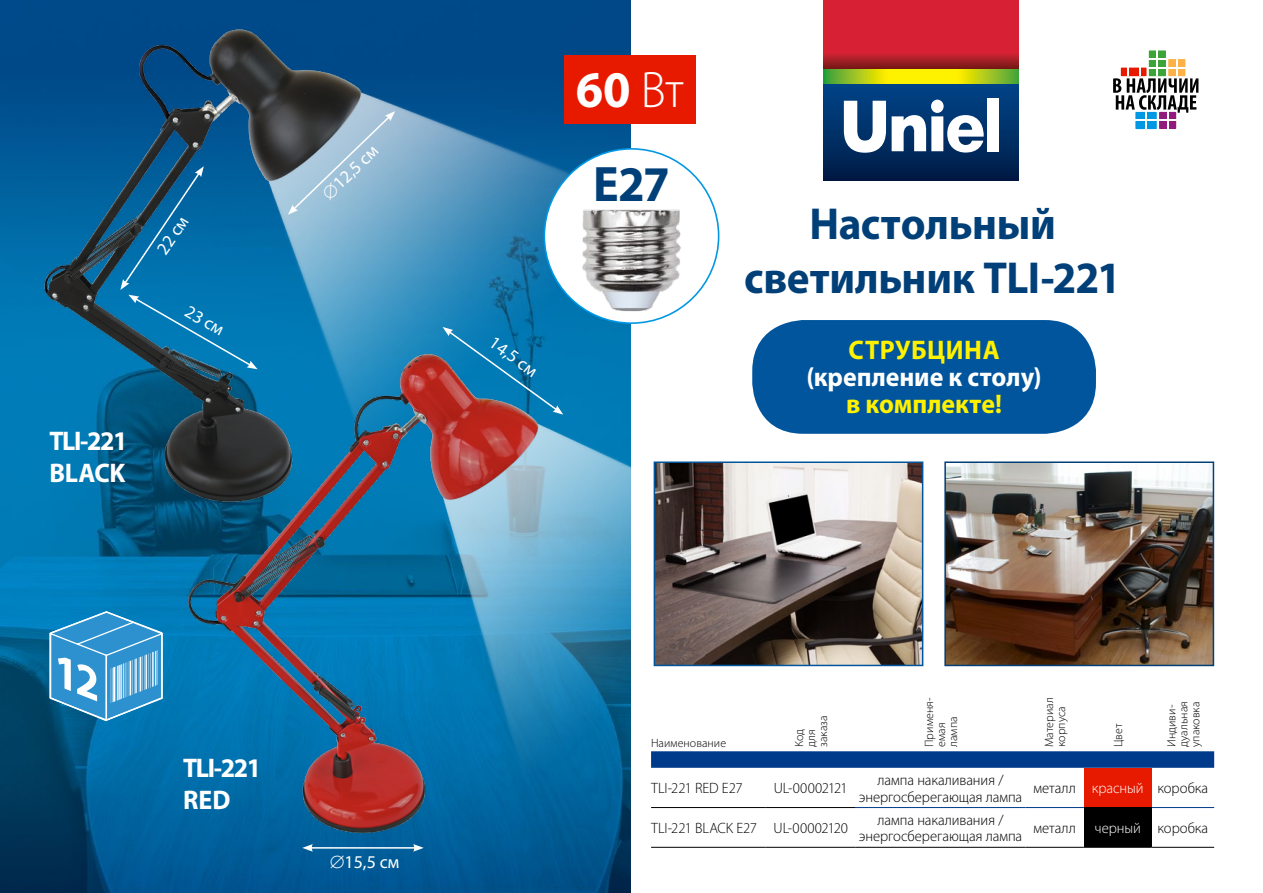
<style>
.page{position:relative;width:1263px;height:893px;background:#fff}
.page>*{position:absolute;margin:0;border:0;box-sizing:border-box;transform-origin:0 0}
.t1{font:700 51.6px "Myriad Pro";color:#fff;scale:.96 1}
.t2{font:700 50.1px "Myriad Pro";color:#003f77;scale:.96 1}
.t3{font:700 45px/54px "Myriad Pro";letter-spacing:-.005em;color:#003f77;text-align:center;scale:.96 1}
.t4{font:700 27px "Myriad Pro";letter-spacing:.015em;color:#fff100;scale:.96 1}
.t5{font:700 27px "Myriad Pro";letter-spacing:-.005em;color:#fff;scale:.96 1}
.t6{font:700 27px/32.4px "Myriad Pro";letter-spacing:-.045em;color:#fff;scale:.96 1}
.t7{font:700 27px/32.4px "Myriad Pro";letter-spacing:-.05em;color:#fff;scale:.96 1}
.t8{font:18px "Myriad Pro";color:#fff}
.t9{font:300 15px/16.5px "Myriad Pro";letter-spacing:-.005em;color:#000;text-align:center}
.t10{font:300 12px/12px "Myriad Pro";letter-spacing:.005em;color:#000}
.s1{font-weight:300}
.s2{color:#fff}
</style>
<div class="page">
<div style="left:752px;top:320px;width:344px;height:114px;background:#00559d;border-radius:51px"></div>
<img style="left:0;top:0;width:630px;height:893px">
<svg style="left:651px;top:751px;width:563px;height:17px;background:#07408e"></svg>
<div style="left:1084px;top:768px;width:67px;height:39px;background:#e71a00"></div>
<div style="left:1084px;top:807px;width:67px;height:40px;background:#000"></div>
<hr style="left:651px;top:807px;width:115px;height:1px;background:#000">
<hr style="left:766px;top:807px;width:90px;height:1px;background:#000">
<hr style="left:856px;top:807px;width:169px;height:1px;background:#003b8b">
<hr style="left:1025px;top:807px;width:59px;height:1px;background:#003b8b">
<hr style="left:1151px;top:807px;width:63px;height:1px;background:#003b8b">
<hr style="left:651px;top:847px;width:115px;height:1px;background:#000">
<hr style="left:766px;top:847px;width:90px;height:1px;background:#000">
<hr style="left:856px;top:847px;width:169px;height:1px;background:#000">
<hr style="left:1025px;top:847px;width:59px;height:1px;background:#000">
<hr style="left:1084px;top:847px;width:67px;height:1px;background:#000">
<hr style="left:1151px;top:847px;width:63px;height:1px;background:#000">
<div style="left:1149px;top:50px;width:17px;height:26px;background:#3ca439"></div>
<hr style="left:1156px;top:50px;width:2px;height:26px;background:#fff">
<svg style="left:1113px;top:58px;width:85px;height:71px"></svg>
<div style="left:564px;top:55px;width:132px;height:69px;background:#e71a00"></div>
<img style="left:18px;top:0;width:552px;height:533px">
<img style="left:159px;top:304px;width:472px;height:562px">
<svg style="left:823px;top:84px;width:195px;height:97px;background:#002d64"></svg>
<svg style="left:844px;top:101px;width:42px;height:52px"></svg>
<svg style="left:892px;top:100px;width:92px;height:53px"></svg>
<div style="left:987px;top:98px;width:12px;height:53px;background:#fff"></div>
<svg style="left:823px;top:0;width:195px;height:70px;background:#ca2230"></svg>
<svg style="left:823px;top:70px;width:195px;height:14px;background:#c2d613"></svg>
<hr style="left:310px;top:847px;width:105px;height:2px;background:#fff">
<svg style="left:302px;top:844px;width:11px;height:8px"></svg>
<svg style="left:413px;top:844px;width:11px;height:8px"></svg>
<svg style="left:120px;top:166px;width:138px;height:203px;background:#0b6b9f"></svg>
<svg style="left:442px;top:327px;width:121px;height:88px;background:#29719e"></svg>
<svg style="left:288px;top:111px;width:107px;height:104px;background:#89a6b8"></svg>
<div style="left:544px;top:149px;width:175px;height:174px;background:#fff;border-radius:50%"></div>
<img style="left:552px;top:188px;width:159px;height:135px">
<svg style="left:48px;top:610px;width:116px;height:112px;background:#469dce"></svg>
<img style="left:657px;top:464px;width:263px;height:199px">
<div style="left:654px;top:461px;width:269px;height:205px;border:2px solid #00559d"></div>
<img style="left:947px;top:464px;width:264px;height:199px">
<div style="left:944px;top:461px;width:270px;height:205px;border:2px solid #003f77"></div>
<p class="t8" style="left:152px;top:246px;width:43px;rotate:-56deg">22 см</p>
<p class="t8" style="left:192px;top:300px;width:43px;rotate:30deg">23 см</p>
<h3 class="t6" style="left:49px;top:423px;width:83px">TLI-221<br>BLACK</h3>
<p class="t8" style="left:318px;top:188px;width:71px;rotate:-44deg">∅12,5 см</p>
<h3 class="t7" style="left:183px;top:750px;width:83px">TLI-221<br>RED</h3>
<p class="t8" style="left:330px;top:851px;width:71px">∅15,5 см</p>
<h1 class="t1" style="left:576px;top:56px;width:114px">60 <span class="s1">Вт</span></h1>
<h2 class="t2" style="left:593px;top:152px;width:82px">E27</h2>
<p class="t8" style="left:498px;top:331px;width:56px;rotate:36deg">14,5 см</p>
<h3 class="t3" style="left:744px;top:195px;width:394px">Настольный светильник TLI-221</h3>
<h3 class="t4" style="left:848px;top:332px;width:159px">СТРУБЦИНА</h3>
<h3 class="t5" style="left:806px;top:359px;width:247px">(крепление к столу)</h3>
<h3 class="t4" style="left:846px;top:386px;width:164px">в комплекте!</h3>
<p class="t10" style="left:651px;top:737px;width:77px">Наименование</p>
<p class="t10" style="left:793px;top:747px;width:33px;rotate:-90deg">Код для заказа</p>
<p class="t10" style="left:923px;top:747px;width:51px;rotate:-90deg">Применя&shy;емая лампа</p>
<p class="t10" style="left:1043px;top:747px;width:51px;rotate:-90deg">Материал корпуса</p>
<p class="t10" style="left:1112px;top:747px;width:25px;rotate:-90deg">Цвет</p>
<p class="t10" style="left:1165px;top:747px;width:47px;rotate:-90deg">Индиви&shy;дуальная упаковка</p>
<p class="t9" style="left:651px;top:780px;width:93px">TLI-221 RED E27</p>
<p class="t9" style="left:774px;top:780px;width:75px">UL-00002121</p>
<p class="t9" style="left:859px;top:772px;width:165px">лампа накаливания / энергосберегающая лампа</p>
<p class="t9" style="left:1033px;top:780px;width:176px">металл <span class="s2">красный</span> коробка</p>
<p class="t9" style="left:651px;top:820px;width:198px">TLI-221 BLACK E27 UL-00002120</p>
<p class="t9" style="left:859px;top:812px;width:165px">лампа накаливания / энергосберегающая лампа</p>
<p class="t9" style="left:1033px;top:820px;width:44px">металл</p>
<p class="t9" style="left:1094px;top:820px;width:115px"><span class="s2">черный</span> коробка</p>
</div>
